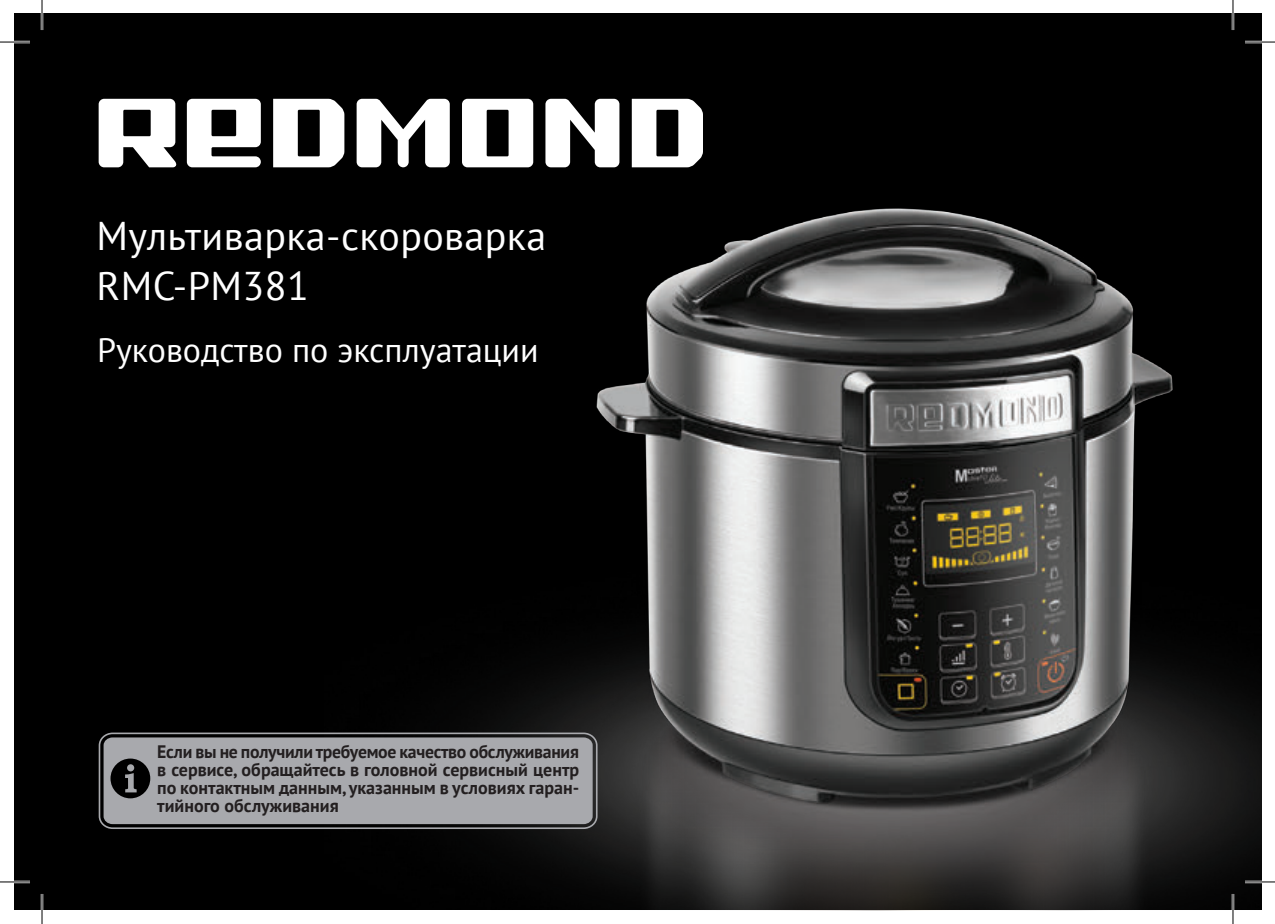
<style>
.page{position:relative;width:1275px;height:924px;background:#fff}
.page>*{position:absolute;margin:0;border:0;box-sizing:border-box;transform-origin:0 0}
.t1{font:40px "PT Sans";letter-spacing:.01em;color:#fff}
.t2{font:34px "PT Sans";color:#fff}
.t3{font:700 18px/18px "PT Sans";color:#231f20;text-align:justify}
</style>
<div class="page">
<div style="left:14px;top:14px;width:1247px;height:895px;background:#000"></div>
<svg style="left:632px;top:99px;width:71px;height:30px"></svg>
<svg style="left:545px;top:99px;width:74px;height:30px"></svg>
<svg style="left:462px;top:99px;width:71px;height:30px"></svg>
<svg style="left:356px;top:99px;width:94px;height:30px"></svg>
<svg style="left:273px;top:99px;width:71px;height:68px"></svg>
<svg style="left:187px;top:99px;width:74px;height:68px"></svg>
<svg style="left:99px;top:99px;width:78px;height:68px"></svg>
<img style="left:324px;top:129px;width:937px;height:780px">
<div style="left:104px;top:737px;width:488px;height:86px;background:#a8a9ad;border-radius:9px"></div>
<div style="left:99px;top:732px;width:498px;height:96px;border:2px solid #a8a9ad;border-radius:13px"></div>
<svg style="left:106px;top:739px;width:484px;height:60px"></svg>
<hr style="left:0;top:41px;width:30px;height:2px;background:#fff">
<hr style="left:1245px;top:41px;width:30px;height:2px;background:#fff">
<hr style="left:0;top:880px;width:30px;height:2px;background:#fff">
<hr style="left:1245px;top:880px;width:30px;height:2px;background:#fff">
<hr style="left:41px;top:0;width:2px;height:30px;background:#fff">
<hr style="left:41px;top:893px;width:2px;height:30px;background:#fff">
<hr style="left:1231px;top:0;width:3px;height:30px;background:#fff">
<hr style="left:1231px;top:893px;width:3px;height:30px;background:#fff">
<hr style="left:0;top:42px;width:30px;height:1px;background:#000">
<hr style="left:1245px;top:42px;width:30px;height:1px;background:#000">
<hr style="left:0;top:881px;width:30px;height:1px;background:#000">
<hr style="left:1245px;top:881px;width:30px;height:1px;background:#000">
<hr style="left:42px;top:0;width:1px;height:30px;background:#000">
<hr style="left:42px;top:893px;width:1px;height:30px;background:#000">
<hr style="left:1232px;top:0;width:1px;height:30px;background:#000">
<hr style="left:1232px;top:893px;width:1px;height:30px;background:#000">
<p class="t1" style="left:97px;top:210px;width:451px">Мультиварка-скороварка</p>
<p class="t1" style="left:97px;top:260px;width:214px">RMC-PM381</p>
<p class="t2" style="left:97px;top:328px;width:443px">Руководство по эксплуатации</p>
<p class="t3" style="left:157px;top:742px;width:423px">Если вы не получили требуемое качество обслуживания в сервисе, обращайтесь в головной сервисный центр по контактным данным, указанным в условиях гаран&shy;тийного обслуживания</p>
</div>
